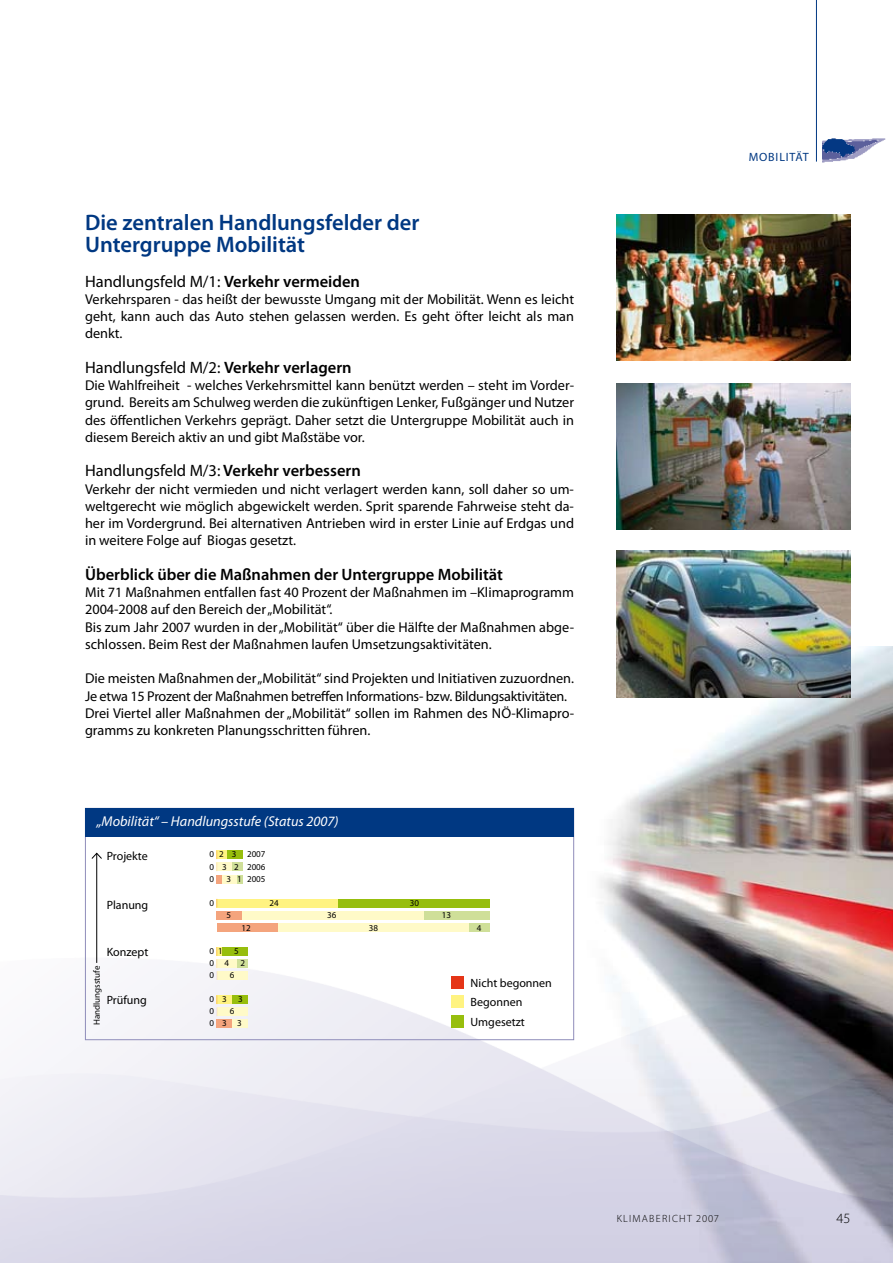
<style>
.page{position:relative;width:893px;height:1263px;background:#fff}
.page>*{position:absolute;margin:0;border:0;box-sizing:border-box;transform-origin:0 0}
.t1{font:600 22.5px/22.5px "Myriad Pro";color:#003882}
.t2{font:16.5px "Myriad Pro";color:#000}
.t3{font:600 16.5px "Myriad Pro";color:#000}
.t4{font:14.25px/17.2px "Myriad Pro";color:#000;text-align:justify}
.t5{font:italic 14.25px "Myriad Pro";color:#fff}
.t6{font:300 14.25px "Myriad Pro";color:#000}
.t7{font:12px/19.6px "Myriad Pro";color:#000}
.t8{font:12px "Myriad Pro";color:#003882}
.t9{font:300 10.5px "Myriad Pro";letter-spacing:.12em;color:#000}
.t10{font:9px/12.1px "Myriad Pro";color:#000;text-align:justify}
.s1{font-weight:600}
</style>
<div class="page">
<img style="left:0;top:850px;width:363px;height:413px">
<hr style="left:816px;top:0;width:1px;height:162px;background:#003882">
<img style="left:823px;top:138px;width:62px;height:25px">
<img style="left:363px;top:647px;width:530px;height:616px">
<div style="left:242px;top:850px;width:278px;height:9px;background:#fff"></div>
<div style="left:227px;top:850px;width:15px;height:9px;background:#97be0d"></div>
<div style="left:232px;top:862px;width:10px;height:9px;background:#cfdf99"></div>
<div style="left:237px;top:875px;width:5px;height:8px;background:#cfdf99"></div>
<div style="left:338px;top:899px;width:152px;height:8px;background:#97be0d"></div>
<div style="left:424px;top:911px;width:66px;height:8px;background:#cfdf99"></div>
<div style="left:469px;top:923px;width:21px;height:9px;background:#cfdf99"></div>
<div style="left:222px;top:947px;width:25px;height:9px;background:#97be0d"></div>
<div style="left:237px;top:959px;width:10px;height:9px;background:#cfdf99"></div>
<div style="left:232px;top:995px;width:15px;height:9px;background:#97be0d"></div>
<div style="left:217px;top:850px;width:10px;height:9px;background:#fff381"></div>
<div style="left:217px;top:862px;width:15px;height:9px;background:#fffac8"></div>
<div style="left:222px;top:875px;width:15px;height:8px;background:#fffac8"></div>
<div style="left:217px;top:899px;width:121px;height:8px;background:#fff381"></div>
<div style="left:242px;top:911px;width:182px;height:8px;background:#fffac8"></div>
<div style="left:277px;top:923px;width:192px;height:9px;background:#fffac8"></div>
<div style="left:217px;top:947px;width:5px;height:9px;background:#fff381"></div>
<div style="left:217px;top:959px;width:20px;height:9px;background:#fffac8"></div>
<div style="left:217px;top:971px;width:30px;height:9px;background:#fffac8"></div>
<div style="left:217px;top:995px;width:15px;height:9px;background:#fff381"></div>
<div style="left:217px;top:1007px;width:30px;height:9px;background:#fffac8"></div>
<div style="left:232px;top:1019px;width:15px;height:9px;background:#fffac8"></div>
<div style="left:217px;top:875px;width:5px;height:8px;background:#f4a47d"></div>
<div style="left:217px;top:911px;width:25px;height:8px;background:#f4a47d"></div>
<div style="left:217px;top:923px;width:60px;height:9px;background:#f4a47d"></div>
<div style="left:217px;top:1019px;width:15px;height:9px;background:#f4a47d"></div>
<div style="left:85px;top:808px;width:489px;height:29px;background:#003882"></div>
<div style="left:451px;top:976px;width:13px;height:13px;background:#e53517"></div>
<div style="left:451px;top:995px;width:13px;height:13px;background:#fff381"></div>
<div style="left:451px;top:1015px;width:13px;height:13px;background:#97be0d"></div>
<hr style="left:96px;top:853px;width:1px;height:110px;background:#000">
<svg style="left:91px;top:852px;width:12px;height:7px"></svg>
<img style="left:617px;top:214px;width:233px;height:146px">
<img style="left:617px;top:383px;width:233px;height:147px">
<img style="left:617px;top:550px;width:233px;height:148px">
<h1 class="t1" style="left:85px;top:210px;width:336px">Die zentralen Handlungsfelder der<br>Untergruppe Mobilität</h1>
<p class="t2" style="left:85px;top:271px;width:276px">Handlungsfeld M/1: <span class="s1">Verkehr vermeiden</span></p>
<p class="t4" style="left:85px;top:290px;width:490px">Verkehrsparen - das heißt der bewusste Umgang mit der Mobilität. Wenn es leicht geht, kann auch das Auto stehen gelassen werden. Es geht öfter leicht als man denkt.</p>
<p class="t2" style="left:85px;top:357px;width:268px">Handlungsfeld M/2: <span class="s1">Verkehr verlagern</span></p>
<p class="t4" style="left:85px;top:376px;width:491px">Die Wahlfreiheit - welches Verkehrsmittel kann benützt werden – steht im Vorder&shy;grund. Bereits am Schulweg werden die zukünftigen Lenker, Fußgänger und Nutzer des öffentlichen Verkehrs geprägt. Daher setzt die Untergruppe Mobilität auch in diesem Bereich aktiv an und gibt Maßstäbe vor.</p>
<p class="t2" style="left:85px;top:461px;width:277px">Handlungsfeld M/3: <span class="s1">Verkehr verbessern</span></p>
<p class="t4" style="left:85px;top:480px;width:490px">Verkehr der nicht vermieden und nicht verlagert werden kann, soll daher so um&shy;weltgerecht wie möglich abgewickelt werden. Sprit sparende Fahrweise steht da&shy;her im Vordergrund. Bei alternativen Antrieben wird in erster Linie auf Erdgas und in weitere Folge auf Biogas gesetzt.</p>
<p class="t3" style="left:85px;top:564px;width:419px">Überblick über die Maßnahmen der Untergruppe Mobilität</p>
<p class="t4" style="left:85px;top:583px;width:490px;text-align:left">Mit 71 Maßnahmen entfallen fast 40 Prozent der Maßnahmen im –Klimaprogramm 2004-2008 auf den Bereich der „Mobilität“.<br>Bis zum Jahr 2007 wurden in der „Mobilität“ über die Hälfte der Maßnahmen abge&shy;schlossen. Beim Rest der Maßnahmen laufen Umsetzungsaktivitäten.</p>
<p class="t4" style="left:85px;top:670px;width:490px;text-align:left">Die meisten Maßnahmen der „Mobilität“ sind Projekten und Initiativen zuzuordnen.<br>Je etwa 15 Prozent der Maßnahmen betreffen Informations- bzw. Bildungsaktivitäten.<br>Drei Viertel aller Maßnahmen der „Mobilität“ sollen im Rahmen des NÖ-Klimapro&shy;gramms zu konkreten Planungsschritten führen.</p>
<p class="t5" style="left:97px;top:813px;width:243px">„Mobilität“ – Handlungsstufe (Status 2007)</p>
<p class="t10" style="left:210px;top:848px;width:6px">0<br>0<br>0</p>
<p class="t7" style="left:107px;top:846px;width:43px">Projekte</p>
<p class="t7" style="left:107px;top:894px;width:43px">Planung</p>
<p class="t7" style="left:107px;top:942px;width:43px">Konzept</p>
<p class="t7" style="left:107px;top:990px;width:42px">Prüfung</p>
<p class="t10" style="left:232px;top:848px;width:11px;text-align:center">3<br>2<br>1</p>
<p class="t10" style="left:219px;top:848px;width:6px">2</p>
<p class="t10" style="left:222px;top:860px;width:6px">3</p>
<p class="t10" style="left:247px;top:848px;width:20px">2007<br>2006<br>2005</p>
<p class="t10" style="left:227px;top:873px;width:6px">3</p>
<p class="t10" style="left:269px;top:897px;width:11px">24</p>
<p class="t10" style="left:210px;top:897px;width:6px">0</p>
<p class="t10" style="left:327px;top:909px;width:11px">36</p>
<p class="t10" style="left:227px;top:909px;width:6px">5</p>
<p class="t10" style="left:241px;top:921px;width:11px">12</p>
<p class="t10" style="left:210px;top:944px;width:15px">0 1<br>0</p>
<p class="t10" style="left:234px;top:945px;width:6px">5</p>
<p class="t10" style="left:240px;top:957px;width:6px">2</p>
<p class="t10" style="left:238px;top:992px;width:6px">3</p>
<p class="t10" style="left:237px;top:1017px;width:6px">3</p>
<p class="t10" style="left:224px;top:957px;width:6px">4</p>
<p class="t10" style="left:222px;top:992px;width:6px">3</p>
<p class="t10" style="left:91px;top:1025px;width:61px;rotate:-90deg">Handlungsstufe</p>
<p class="t10" style="left:210px;top:969px;width:6px">0</p>
<p class="t10" style="left:230px;top:969px;width:6px">6</p>
<p class="t10" style="left:210px;top:992px;width:6px">0<br>0<br>0</p>
<p class="t10" style="left:230px;top:1005px;width:6px">6</p>
<p class="t10" style="left:222px;top:1017px;width:6px">3</p>
<p class="t10" style="left:369px;top:921px;width:11px">38</p>
<p class="t10" style="left:410px;top:897px;width:11px">30</p>
<p class="t10" style="left:442px;top:909px;width:11px">13</p>
<p class="t10" style="left:477px;top:921px;width:6px">4</p>
<p class="t7" style="left:470px;top:973px;width:83px">Nicht begonnen<br>Begonnen<br>Umgesetzt</p>
<p class="t8" style="left:749px;top:150px;width:18px">Mobilität</p>
<p class="t9" style="left:617px;top:1212px;width:103px">KLIMABERICHT 2007</p>
<p class="t6" style="left:836px;top:1209px;width:15px">45</p>
</div>
